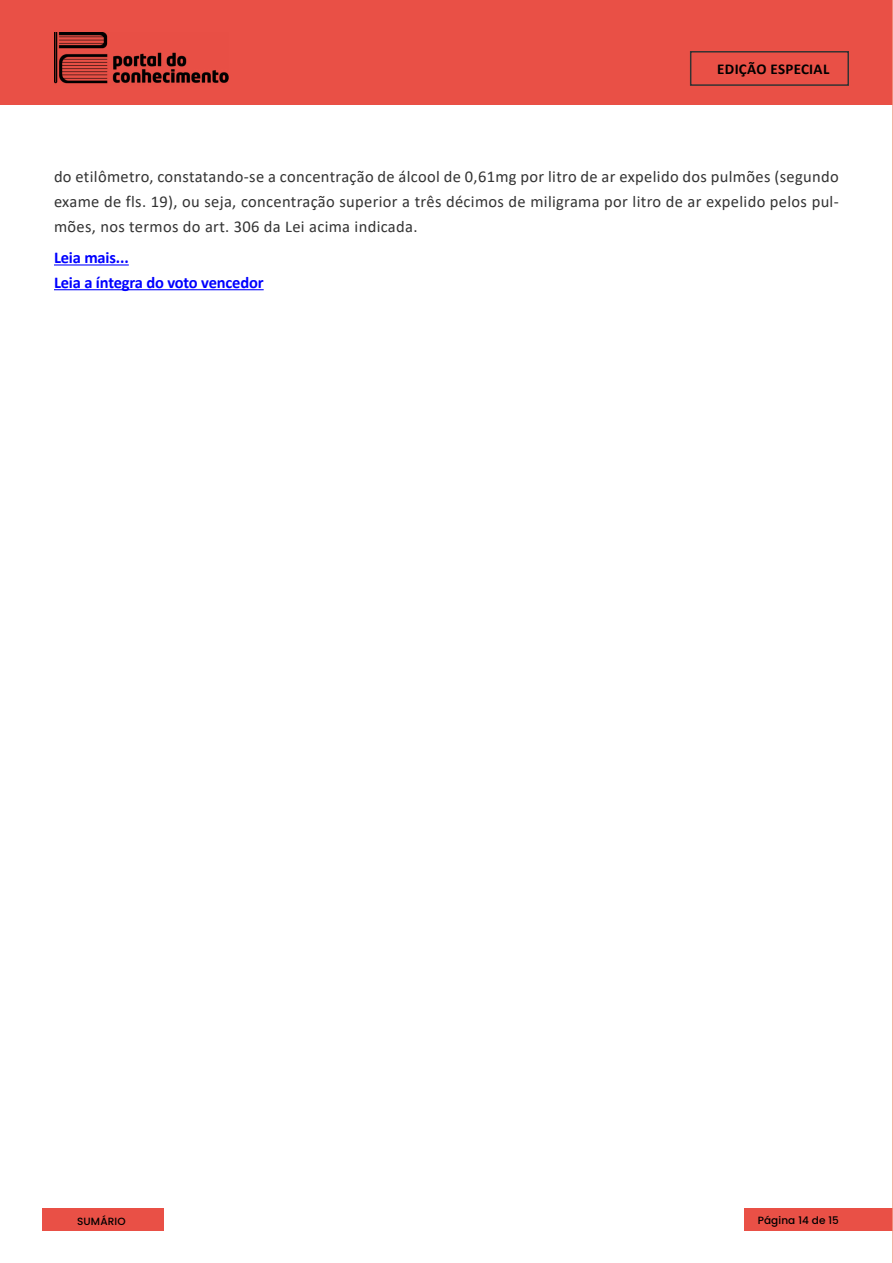
<style>
.page{position:relative;width:893px;height:1263px;background:#fff}
.page>*{position:absolute;margin:0;border:0;box-sizing:border-box;transform-origin:0 0}
.t1{font:16.5px/24.8px "Calibri";letter-spacing:.02em;color:#333;text-align:justify}
.t2{font:700 16.5px/24.8px "Calibri";letter-spacing:-.01em;color:#00f}
.t3{font:700 15px "Calibri";letter-spacing:.02em;color:#000}
.t4{font:500 10.5px "Poppins";letter-spacing:.01em;color:#000}
</style>
<div class="page">
<div style="left:0;top:0;width:893px;height:105px;background:#e95046"></div>
<img style="left:55px;top:33px;width:173px;height:51px">
<div style="left:690px;top:51px;width:159px;height:35px;border:2px solid #333"></div>
<div style="left:744px;top:1209px;width:149px;height:22px;background:#e95046"></div>
<div style="left:43px;top:1209px;width:121px;height:22px;background:#e95046"></div>
<hr style="left:54px;top:264px;width:75px;height:1px;background:#00f">
<hr style="left:54px;top:289px;width:210px;height:1px;background:#00f">
<svg style="left:892px;top:0;width:1px;height:1263px"></svg>
<p class="t3" style="left:717px;top:58px;width:114px">EDIÇÃO ESPECIAL</p>
<p class="t1" style="left:54px;top:164px;width:786px">do etilômetro, constatando-se a concentração de álcool de 0,61mg por litro de ar expelido dos pulmões (segundo exame de fls. 19), ou seja, concentração superior a três décimos de miligrama por litro de ar expelido pelos pul&shy;mões, nos termos do art. 306 da Lei acima indicada.</p>
<p class="t2" style="left:54px;top:245px;width:211px">Leia mais...<br>Leia a íntegra do voto vencedor</p>
<p class="t4" style="left:77px;top:1216px;width:50px">SUMÁRIO</p>
<p class="t4" style="left:758px;top:1214px;width:83px">Página 14 de 15</p>
</div>
